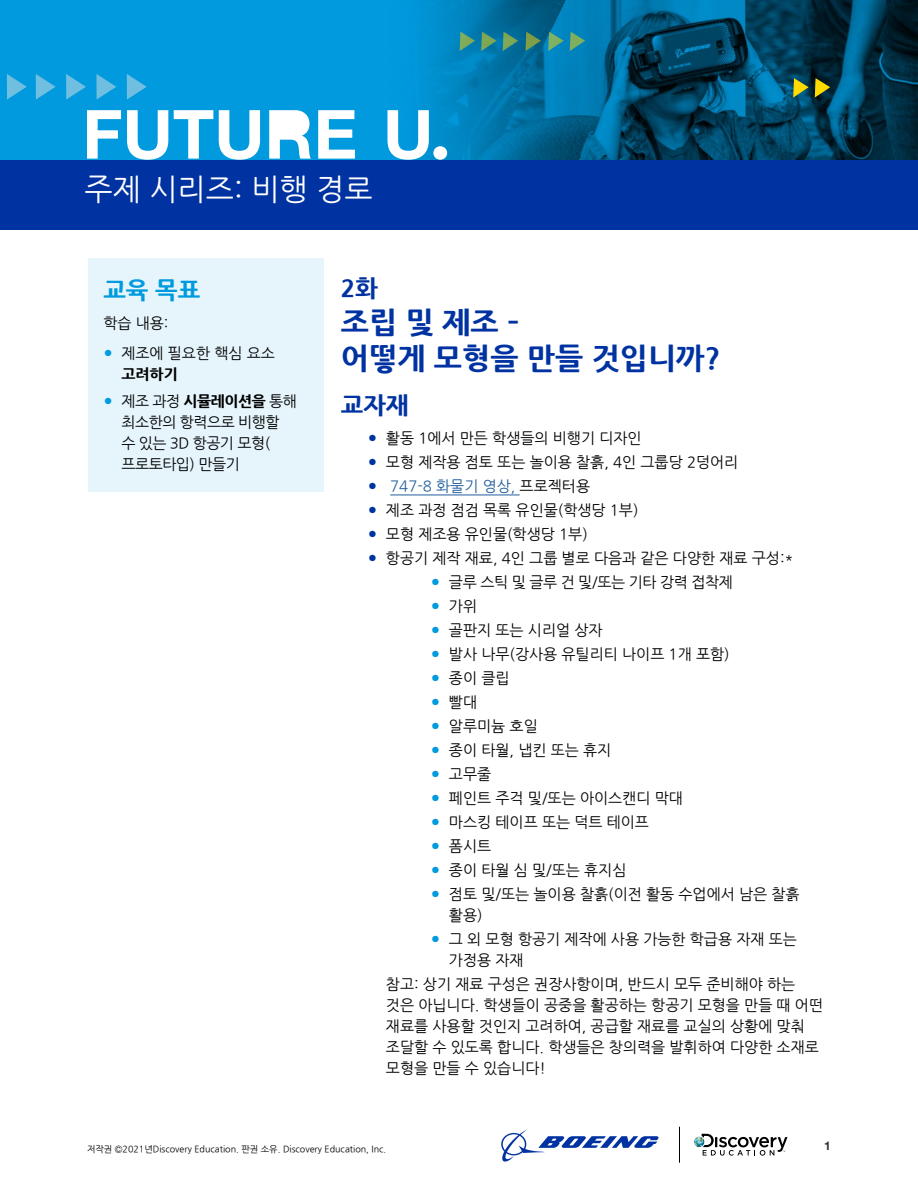
<style>
.page{position:relative;width:918px;height:1188px;background:#fff}
.page>*{position:absolute;margin:0;border:0;box-sizing:border-box;transform-origin:0 0}
.t1{font:800 30px/36px "Nanum Gothic";color:#0033a1}
.t2{font:30px "Nanum Gothic";color:#fff}
.t3{font:800 24px "Nanum Gothic";color:#0033a1}
.t4{font:800 24px "Nanum Gothic";color:#009ade}
.t5{font:15px/21px "Nanum Gothic";color:#000}
.t6{font:15px/21px "Nanum Gothic";letter-spacing:-.03em;color:#000}
.t7{font:15px "Nanum Gothic";letter-spacing:-.025em;color:#000}
.t8{font:15px "Nanum Gothic";color:#215e9e}
.t9{font:700 12px "Helvetica Neue";color:#343333}
.t10{font:9px "Nanum Gothic";color:#000}
.s1{font-family:"Helvetica Neue";font-weight:300;color:#009ade}
.s2{font-weight:800}
.s3{font-family:"Helvetica Neue";font-weight:300;color:#0033a1}
.s4{color:#000}
</style>
<div class="page">
<svg style="left:694px;top:1134px;width:94px;height:22px"></svg>
<hr style="left:679px;top:1127px;width:1px;height:36px;background:#000">
<img style="left:0;top:0;width:918px;height:160px">
<svg style="left:501px;top:1129px;width:158px;height:33px"></svg>
<svg style="left:503px;top:32px;width:15px;height:19px"></svg>
<svg style="left:481px;top:32px;width:16px;height:19px"></svg>
<svg style="left:460px;top:32px;width:15px;height:19px"></svg>
<svg style="left:525px;top:32px;width:16px;height:19px"></svg>
<svg style="left:548px;top:32px;width:16px;height:19px"></svg>
<svg style="left:570px;top:32px;width:15px;height:19px"></svg>
<svg style="left:793px;top:78px;width:16px;height:20px"></svg>
<svg style="left:815px;top:78px;width:15px;height:20px"></svg>
<svg style="left:36px;top:74px;width:20px;height:26px"></svg>
<svg style="left:7px;top:74px;width:20px;height:26px"></svg>
<svg style="left:66px;top:74px;width:20px;height:26px"></svg>
<svg style="left:96px;top:74px;width:20px;height:26px"></svg>
<svg style="left:127px;top:74px;width:20px;height:26px"></svg>
<div style="left:0;top:160px;width:918px;height:70px;background:#0033a1"></div>
<svg style="left:87px;top:110px;width:268px;height:50px"></svg>
<svg style="left:388px;top:110px;width:41px;height:50px"></svg>
<div style="left:433px;top:146px;width:14px;height:14px;background:#fff;border-radius:50%"></div>
<hr style="left:390px;top:495px;width:130px;height:1px;background:#215e9e">
<div style="left:88px;top:258px;width:236px;height:233px;background:#e6f5fc"></div>
<h1 class="t2" style="left:85px;top:175px;width:290px">주제 시리즈: 비행 경로</h1>
<h2 class="t4" style="left:103px;top:277px;width:98px">교육 목표</h2>
<p class="t5" style="left:103px;top:313px;width:67px">학습 내용:</p>
<p class="t5" style="left:121px;top:343px;width:155px;text-indent:-18px"><span class="s1">●</span> 제조에 필요한 핵심 요소 <span class="s2">고려하기</span></p>
<p class="t6" style="left:121px;top:391px;width:177px;text-indent:-18px"><span class="s1">●</span> 제조 과정 <span class="s2">시뮬레이션을</span> 통해 최소한의 항력으로 비행할 수 있는 3D 항공기 모형( 프로토타입) 만들기</p>
<h2 class="t3" style="left:341px;top:275px;width:39px">2화</h2>
<h1 class="t1" style="left:341px;top:305px;width:382px">조립 및 제조 –<br>어떻게 모형을 만들 것입니까?</h1>
<h2 class="t3" style="left:341px;top:392px;width:69px">교자재</h2>
<p class="t5" style="left:368px;top:428px;width:275px"><span class="s3">●</span> 활동 1에서 만든 학생들의 비행기 디자인</p>
<p class="t5" style="left:368px;top:452px;width:372px"><span class="s3">●</span> 모형 제작용 점토 또는 놀이용 찰흙, 4인 그룹당 2덩어리</p>
<p class="t8" style="left:368px;top:479px;width:224px"><span class="s3">●</span> 747-8 화물기 영상, <span class="s4">프로젝터용</span></p>
<p class="t5" style="left:368px;top:500px;width:272px"><span class="s3">●</span> 제조 과정 점검 목록 유인물(학생당 1부)</p>
<p class="t5" style="left:368px;top:524px;width:221px"><span class="s3">●</span> 모형 제조용 유인물(학생당 1부)</p>
<p class="t5" style="left:368px;top:548px;width:427px"><span class="s3">●</span> 항공기 제작 재료, 4인 그룹 별로 다음과 같은 다양한 재료 구성:*</p>
<p class="t7" style="left:431px;top:575px;width:304px"><span class="s1">●</span> 글루 스틱 및 글루 건 및/또는 기타 강력 접착제</p>
<p class="t5" style="left:431px;top:596px;width:48px"><span class="s1">●</span> 가위</p>
<p class="t5" style="left:431px;top:620px;width:173px"><span class="s1">●</span> 골판지 또는 시리얼 상자</p>
<p class="t5" style="left:431px;top:644px;width:300px"><span class="s1">●</span> 발사 나무(강사용 유틸리티 나이프 1개 포함)</p>
<p class="t5" style="left:431px;top:668px;width:80px"><span class="s1">●</span> 종이 클립</p>
<p class="t5" style="left:431px;top:692px;width:48px"><span class="s1">●</span> 빨대</p>
<p class="t5" style="left:431px;top:716px;width:108px"><span class="s1">●</span> 알루미늄 호일</p>
<p class="t5" style="left:431px;top:740px;width:182px"><span class="s1">●</span> 종이 타월, 냅킨 또는 휴지</p>
<p class="t5" style="left:431px;top:764px;width:62px"><span class="s1">●</span> 고무줄</p>
<p class="t5" style="left:431px;top:788px;width:253px"><span class="s1">●</span> 페인트 주걱 및/또는 아이스캔디 막대</p>
<p class="t5" style="left:431px;top:812px;width:220px"><span class="s1">●</span> 마스킹 테이프 또는 덕트 테이프</p>
<p class="t5" style="left:431px;top:836px;width:62px"><span class="s1">●</span> 폼시트</p>
<p class="t5" style="left:431px;top:860px;width:197px"><span class="s1">●</span> 종이 타월 심 및/또는 휴지심</p>
<p class="t5" style="left:449px;top:884px;width:352px;text-indent:-18px"><span class="s1">●</span> 점토 및/또는 놀이용 찰흙(이전 활동 수업에서 남은 찰흙 활용)</p>
<p class="t5" style="left:449px;top:929px;width:350px;text-indent:-18px"><span class="s1">●</span> 그 외 모형 항공기 제작에 사용 가능한 학급용 자재 또는 가정용 자재</p>
<p class="t5" style="left:386px;top:974px;width:439px">참고: 상기 재료 구성은 권장사항이며, 반드시 모두 준비해야 하는 것은 아닙니다. 학생들이 공중을 활공하는 항공기 모형을 만들 때 어떤 재료를 사용할 것인지 고려하여, 공급할 재료를 교실의 상황에 맞춰 조달할 수 있도록 합니다. 학생들은 창의력을 발휘하여 다양한 소재로 모형을 만들 수 있습니다!</p>
<p class="t10" style="left:87px;top:1145px;width:301px">저작권 ©2021년Discovery Education. 판권 소유. Discovery Education, Inc.</p>
<p class="t9" style="left:824px;top:1137px;width:8px">1</p>
</div>
